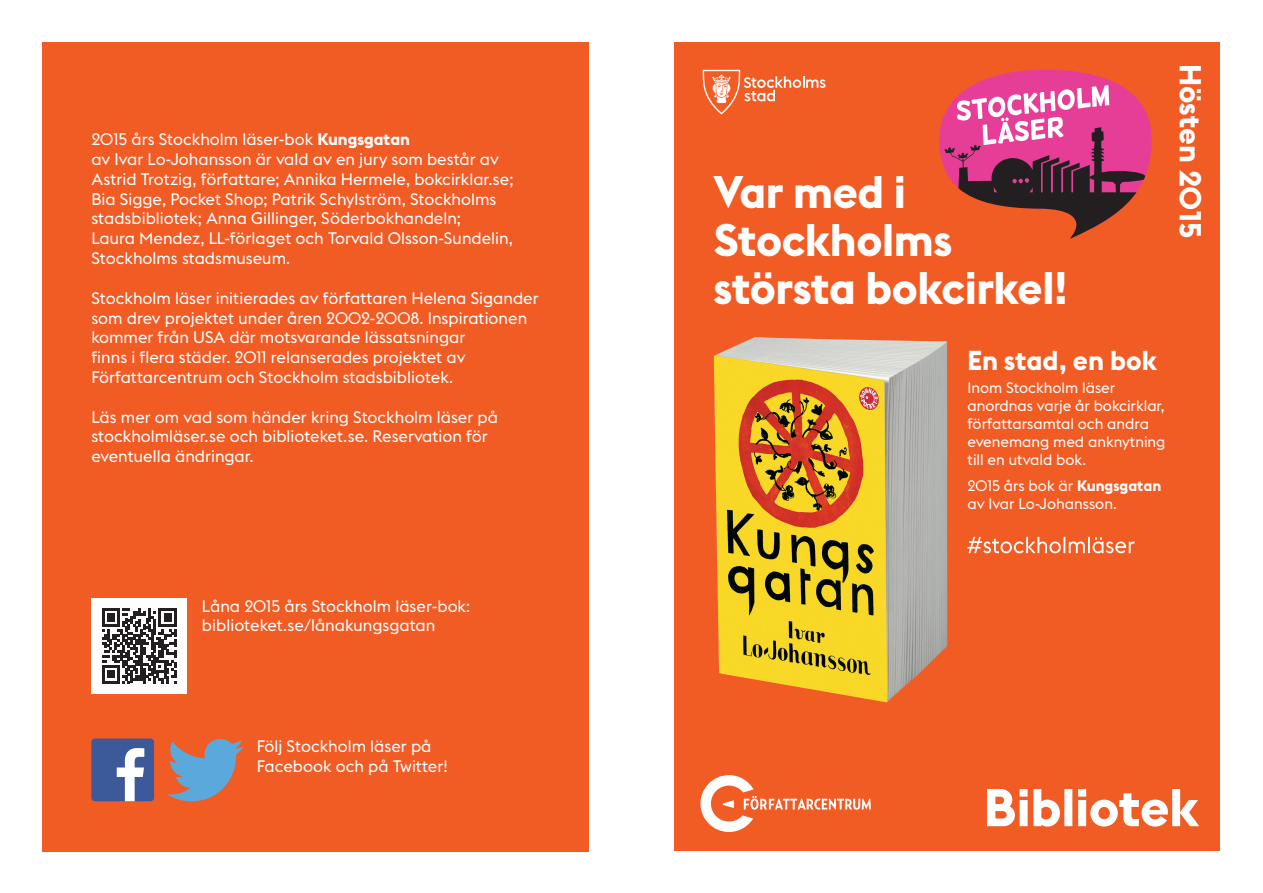
<style>
.page{position:relative;width:1263px;height:893px;background:#fff}
.page>*{position:absolute;margin:0;border:0;box-sizing:border-box;transform-origin:0 0}
.t1{font:700 45px/48px "Stockholm Type";letter-spacing:-.01em;color:#fff}
.t2{font:700 30px "Stockholm Type";color:#fff}
.t3{font:700 27px "Stockholm Type";color:#fff}
.t4{font:16.5px/19.8px "Stockholm Type";color:#fff}
.t5{font:15px/18px "Stockholm Type";color:#fff}
.s1{font-weight:700}
</style>
<div class="page">
<div style="left:674px;top:43px;width:546px;height:808px;background:#f15b24"></div>
<svg style="left:700px;top:775px;width:171px;height:57px"></svg>
<img style="left:714px;top:337px;width:233px;height:365px">
<svg style="left:702px;top:70px;width:124px;height:44px"></svg>
<svg style="left:987px;top:789px;width:212px;height:38px"></svg>
<div style="left:43px;top:43px;width:546px;height:809px;background:#f15b24"></div>
<div style="left:91px;top:598px;width:96px;height:96px;background:#fff"></div>
<svg style="left:102px;top:608px;width:75px;height:75px"></svg>
<svg style="left:939px;top:70px;width:212px;height:169px"></svg>
<svg style="left:967px;top:537px;width:167px;height:16px"></svg>
<svg style="left:167px;top:739px;width:77px;height:62px"></svg>
<div style="left:91px;top:739px;width:63px;height:62px;background:#3c5a99;border-radius:3px"></div>
<svg style="left:117px;top:748px;width:27px;height:53px"></svg>
<p class="t4" style="left:91px;top:129px;width:424px">2015 års Stockholm läser-bok <span class="s1">Kungsgatan<br></span>av Ivar Lo-Johansson är vald av en jury som består av Astrid Trotzig, författare; Annika Hermele, bokcirklar.se; Bia Sigge, Pocket Shop; Patrik Schylström, Stockholms stadsbibliotek; Anna Gillinger, Söderbokhandeln;<br>Laura Mendez, LL-förlaget och Torvald Olsson-Sundelin, Stockholms stadsmuseum.</p>
<p class="t4" style="left:91px;top:287px;width:449px">Stockholm läser initierades av författaren Helena Sigander som drev projektet under åren 2002-2008. Inspirationen kommer från USA där motsvarande lässatsningar<br>finns i flera städer. 2011 relanserades projektet av Författarcentrum och Stockholm stadsbibliotek.</p>
<p class="t4" style="left:91px;top:406px;width:408px">Läs mer om vad som händer kring Stockholm läser på stockholmläser.se och biblioteket.se. Reservation för eventuella ändringar.</p>
<p class="t4" style="left:202px;top:595px;width:270px">Låna 2015 års Stockholm läser-bok: biblioteket.se/lånakungsgatan</p>
<p class="t4" style="left:257px;top:735px;width:192px">Följ Stockholm läser på<br>Facebook och på Twitter!</p>
<h1 class="t1" style="left:714px;top:166px;width:355px">Var med i<br>Stockholms största bokcirkel!</h1>
<h2 class="t2" style="left:1212px;top:64px;width:176px;rotate:90deg">Hösten 2015</h2>
<h3 class="t3" style="left:967px;top:341px;width:191px">En stad, en bok</h3>
<p class="t5" style="left:967px;top:377px;width:199px">Inom Stockholm läser anordnas varje år bokcirklar, författarsamtal och andra evenemang med anknytning till en utvald bok.</p>
<p class="t5" style="left:967px;top:476px;width:195px">2015 års bok är <span class="s1">Kungsgatan </span>av Ivar Lo-Johansson.</p>
</div>
